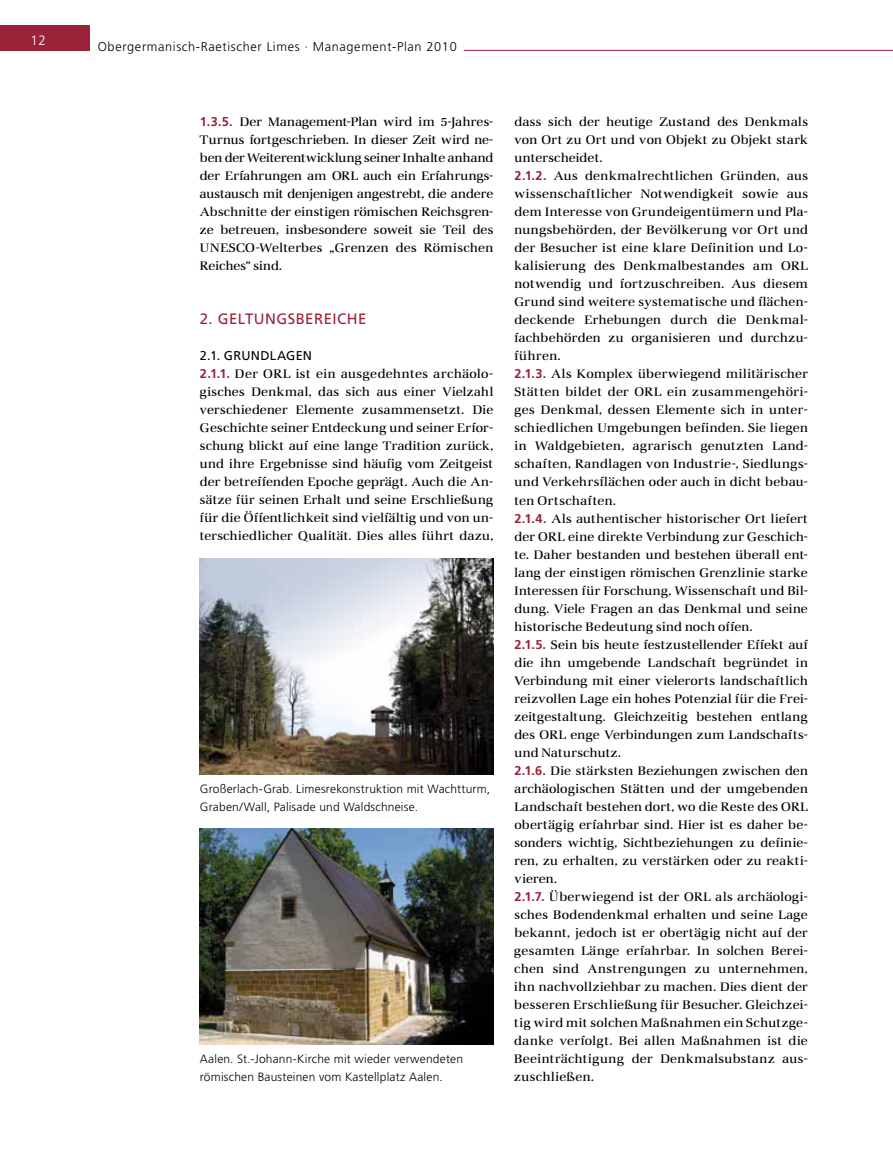
<style>
.page{position:relative;width:893px;height:1149px;background:#fff}
.page>*{position:absolute;margin:0;border:0;box-sizing:border-box;transform-origin:0 0}
.t1{font:15px "Frutiger LT";letter-spacing:.03em;color:#9a2239}
.t2{font:300 13.5px "Frutiger LT";color:#fff}
.t3{font:12.75px/18px "Marconi EF";letter-spacing:.03em;color:#000;text-align:justify}
.t4{font:300 12.75px "Frutiger LT";letter-spacing:.05em;color:#000}
.t5{font:12.75px "Frutiger LT";letter-spacing:.02em;color:#000}
.t6{font:300 12px/18px "Frutiger LT";letter-spacing:.015em;color:#000}
.s1{font-family:"Frutiger LT";font-weight:700;color:#9a2239}
</style>
<div class="page">
<div style="left:0;top:25px;width:89px;height:26px;background:#9a2239"></div>
<hr style="left:464px;top:50px;width:429px;height:1px;background:#9a2239">
<img style="left:200px;top:828px;width:293px;height:216px">
<img style="left:200px;top:558px;width:293px;height:216px">
<p class="t2" style="left:30px;top:32px;width:17px">12</p>
<p class="t4" style="left:98px;top:39px;width:360px">Obergermanisch-Raetischer Limes · Management-Plan 2010</p>
<p class="t3" style="left:200px;top:113px;width:295px"><span class="s1">1.3.5.</span> Der Management-Plan wird im 5-Jahres-Turnus fortgeschrieben. In dieser Zeit wird ne&shy;ben der Weiterentwicklung seiner Inhalte anhand der Erfahrungen am ORL auch ein Erfahrungs&shy;austausch mit denjenigen angestrebt, die andere Abschnitte der einstigen römischen Reichsgren&shy;ze betreuen, insbesondere soweit sie Teil des UNESCO-Welterbes „Grenzen des Römischen Reiches“ sind.</p>
<p class="t1" style="left:200px;top:310px;width:168px">2. GELTUNGSBEREICHE</p>
<p class="t5" style="left:200px;top:348px;width:114px">2.1. GRUNDLAGEN</p>
<p class="t3" style="left:200px;top:365px;width:295px"><span class="s1">2.1.1.</span> Der ORL ist ein ausgedehntes archäolo&shy;gisches Denkmal, das sich aus einer Vielzahl verschiedener Elemente zusammensetzt. Die Geschichte seiner Entdeckung und seiner Erfor&shy;schung blickt auf eine lange Tradition zurück, und ihre Ergebnisse sind häufig vom Zeitgeist der betreffenden Epoche geprägt. Auch die An&shy;sätze für seinen Erhalt und seine Erschließung für die Öffentlichkeit sind vielfältig und von un&shy;terschiedlicher Qualität. Dies alles führt dazu,</p>
<p class="t6" style="left:200px;top:779px;width:292px">Großerlach-Grab. Limesrekonstruktion mit Wachtturm,<br>Graben/Wall, Palisade und Waldschneise.</p>
<p class="t6" style="left:200px;top:1049px;width:265px">Aalen. St.-Johann-Kirche mit wieder verwendeten römischen Bausteinen vom Kastellplatz Aalen.</p>
<p class="t3" style="left:514px;top:113px;width:295px;text-align:left">dass sich der heutige Zustand des Denkmals von Ort zu Ort und von Objekt zu Objekt stark unterscheidet.<br><span class="s1">2.1.2.</span> Aus denkmalrechtlichen Gründen, aus wissenschaftlicher Notwendigkeit sowie aus dem Interesse von Grundeigentümern und Pla&shy;nungsbehörden, der Bevölkerung vor Ort und der Besucher ist eine klare Definition und Lo&shy;kalisierung des Denkmalbestandes am ORL notwendig und fortzuschreiben. Aus diesem Grund sind weitere systematische und flächen&shy;deckende Erhebungen durch die Denkmal&shy;fachbehörden zu organisieren und durchzu&shy;führen.<br><span class="s1">2.1.3.</span> Als Komplex überwiegend militärischer Stätten bildet der ORL ein zusammengehöri&shy;ges Denkmal, dessen Elemente sich in unter&shy;schiedlichen Umgebungen befinden. Sie liegen in Waldgebieten, agrarisch genutzten Land&shy;schaften, Randlagen von Industrie-, Siedlungs&shy;und Verkehrsflächen oder auch in dicht bebau&shy;ten Ortschaften.<br><span class="s1">2.1.4.</span> Als authentischer historischer Ort liefert der ORL eine direkte Verbindung zur Geschich&shy;te. Daher bestanden und bestehen überall ent&shy;lang der einstigen römischen Grenzlinie starke Interessen für Forschung, Wissenschaft und Bil&shy;dung. Viele Fragen an das Denkmal und seine historische Bedeutung sind noch offen.<br><span class="s1">2.1.5.</span> Sein bis heute festzustellender Effekt auf die ihn umgebende Landschaft begründet in Verbindung mit einer vielerorts landschaftlich reizvollen Lage ein hohes Potenzial für die Frei&shy;zeitgestaltung. Gleichzeitig bestehen entlang des ORL enge Verbindungen zum Landschafts&shy;und Naturschutz.<br><span class="s1">2.1.6.</span> Die stärksten Beziehungen zwischen den archäologischen Stätten und der umgebenden Landschaft bestehen dort, wo die Reste des ORL obertägig erfahrbar sind. Hier ist es daher be&shy;sonders wichtig, Sichtbeziehungen zu definie&shy;ren, zu erhalten, zu verstärken oder zu reakti&shy;vieren.<br><span class="s1">2.1.7.</span> Überwiegend ist der ORL als archäologi&shy;sches Bodendenkmal erhalten und seine Lage bekannt, jedoch ist er obertägig nicht auf der gesamten Länge erfahrbar. In solchen Berei&shy;chen sind Anstrengungen zu unternehmen, ihn nachvollziehbar zu machen. Dies dient der besseren Erschließung für Besucher. Gleichzei&shy;tig wird mit solchen Maßnahmen ein Schutzge&shy;danke verfolgt. Bei allen Maßnahmen ist die Beeinträchtigung der Denkmalsubstanz aus&shy;zuschließen.</p>
</div>
